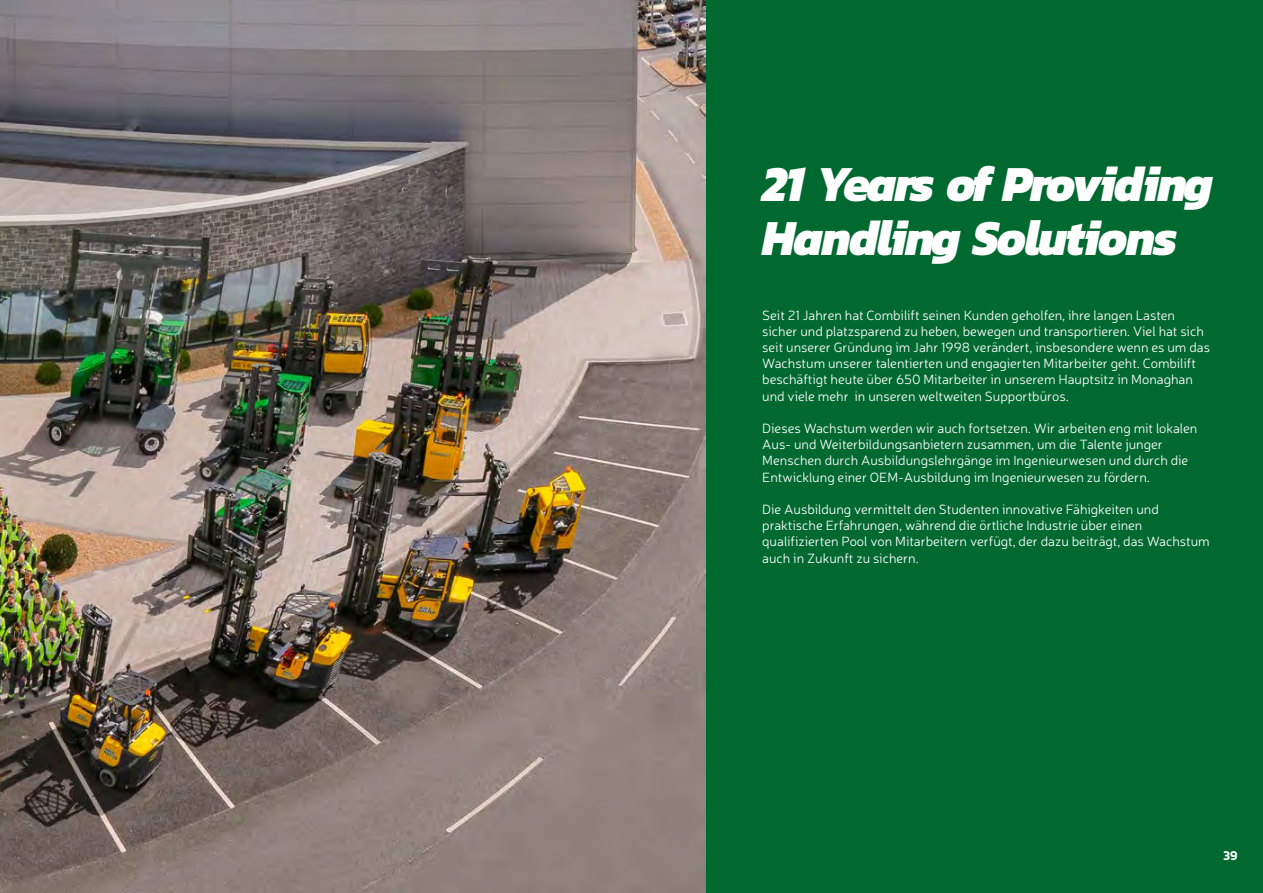
<style>
.page{position:relative;width:1263px;height:893px;background:#fff}
.page>*{position:absolute;margin:0;border:0;box-sizing:border-box;transform-origin:0 0}
.t1{font:italic 800 51.3px/54px "Kanit";letter-spacing:-.03em;color:#fff;scale:.92 1}
.t2{font:600 13.65px "Kanit";color:#fff;scale:.92 1}
.t3{font:300 13.5px/16.2px "Neris";color:#fff}
</style>
<div class="page">
<div style="left:221px;top:0;width:1042px;height:893px;background:#00692f"></div>
<img style="left:0;top:0;width:706px;height:893px">
<h1 class="t1" style="left:762px;top:154px;width:492px">21 Years of Providing<br>Handling Solutions</h1>
<p class="t3" style="left:762px;top:306px;width:449px">Seit 21 Jahren hat Combilift seinen Kunden geholfen, ihre langen Lasten sicher und platzsparend zu heben, bewegen und transportieren. Viel hat sich seit unserer Gründung im Jahr 1998 verändert, insbesondere wenn es um das Wachstum unserer talentierten und engagierten Mitarbeiter geht. Combilift beschäftigt heute über 650 Mitarbeiter in unserem Hauptsitz in Monaghan und viele mehr in unseren weltweiten Supportbüros.</p>
<p class="t3" style="left:762px;top:420px;width:437px">Dieses Wachstum werden wir auch fortsetzen. Wir arbeiten eng mit lokalen Aus- und Weiterbildungsanbietern zusammen, um die Talente junger Menschen durch Ausbildungslehrgänge im Ingenieurwesen und durch die Entwicklung einer OEM-Ausbildung im Ingenieurwesen zu fördern.</p>
<p class="t3" style="left:762px;top:501px;width:449px">Die Ausbildung vermittelt den Studenten innovative Fähigkeiten und praktische Erfahrungen, während die örtliche Industrie über einen qualifizierten Pool von Mitarbeitern verfügt, der dazu beiträgt, das Wachstum auch in Zukunft zu sichern.</p>
<p class="t2" style="left:1223px;top:845px;width:17px">39</p>
</div>
